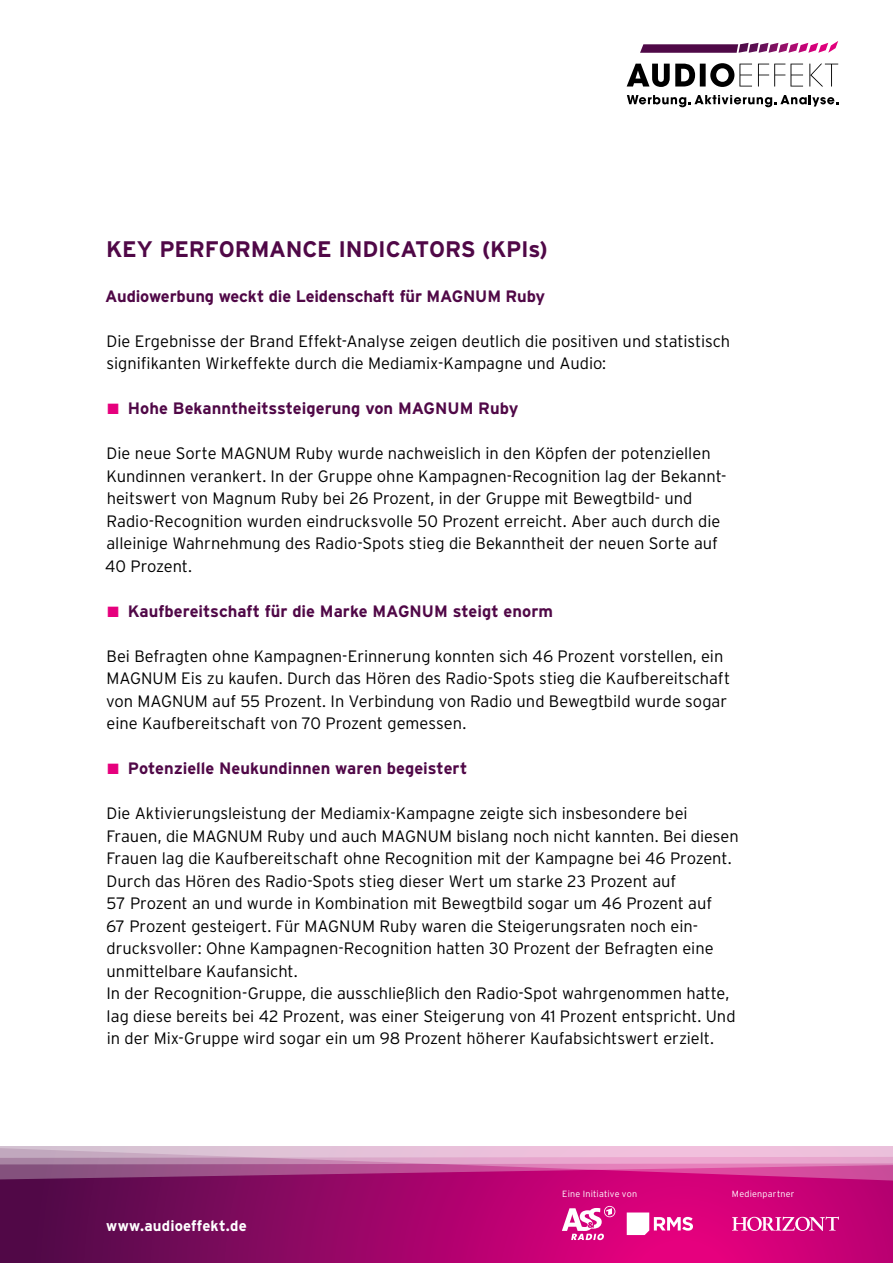
<style>
.page{position:relative;width:893px;height:1263px;background:#fff}
.page>*{position:absolute;margin:0;border:0;box-sizing:border-box;transform-origin:0 0}
.t1{font:700 22.5px "Interstate";letter-spacing:-.01em;color:#500847}
.t2{font:300 16.5px/22.5px "Interstate";color:#000}
.t3{font:700 16.5px "Interstate";letter-spacing:-.005em;color:#500847}
.t4{font:700 15px "Interstate";letter-spacing:.01em;color:#fff}
.t5{font:300 9px "Interstate";letter-spacing:.025em;color:#fff}
.s1{color:#e6007d}
</style>
<div class="page">
<svg style="left:640px;top:41px;width:198px;height:12px"></svg>
<svg style="left:627px;top:63px;width:211px;height:24px"></svg>
<svg style="left:627px;top:95px;width:211px;height:12px"></svg>
<svg style="left:0;top:1188px;width:893px;height:75px;background:#a00467"></svg>
<svg style="left:0;top:1164px;width:893px;height:24px;background:#ad297d"></svg>
<svg style="left:0;top:1146px;width:893px;height:18px;background:#ddb0cd"></svg>
<svg style="left:732px;top:1216px;width:107px;height:15px;background:#df54a4"></svg>
<svg style="left:627px;top:1212px;width:66px;height:23px"></svg>
<svg style="left:562px;top:1206px;width:53px;height:34px"></svg>
<h1 class="t1" style="left:106px;top:236px;width:443px">KEY PERFORMANCE INDICATORS (KPIs)</h1>
<p class="t3" style="left:105px;top:286px;width:441px">Audiowerbung weckt die Leidenschaft für MAGNUM Ruby</p>
<p class="t2" style="left:107px;top:329px;width:625px">Die Ergebnisse der Brand Effekt-Analyse zeigen deutlich die positiven und statistisch signifikanten Wirkeffekte durch die Mediamix-Kampagne und Audio:</p>
<p class="t3" style="left:107px;top:399px;width:412px"><span class="s1">■</span> Hohe Bekanntheitssteigerung von MAGNUM Ruby</p>
<p class="t2" style="left:105px;top:442px;width:623px">Die neue Sorte MAGNUM Ruby wurde nachweislich in den Köpfen der potenziellen Kundinnen verankert. In der Gruppe ohne Kampagnen-Recognition lag der Bekannt&shy;heitswert von Magnum Ruby bei 26 Prozent, in der Gruppe mit Bewegtbild- und Radio-Recognition wurden eindrucksvolle 50 Prozent erreicht. Aber auch durch die alleinige Wahrnehmung des Radio-Spots stieg die Bekanntheit der neuen Sorte auf 40 Prozent.</p>
<p class="t3" style="left:107px;top:601px;width:447px"><span class="s1">■</span> Kaufbereitschaft für die Marke MAGNUM steigt enorm</p>
<p class="t2" style="left:106px;top:644px;width:625px">Bei Befragten ohne Kampagnen-Erinnerung konnten sich 46 Prozent vorstellen, ein MAGNUM Eis zu kaufen. Durch das Hören des Radio-Spots stieg die Kaufbereitschaft von MAGNUM auf 55 Prozent. In Verbindung von Radio und Bewegtbild wurde sogar eine Kaufbereitschaft von 70 Prozent gemessen.</p>
<p class="t3" style="left:107px;top:759px;width:361px"><span class="s1">■</span> Potenzielle Neukundinnen waren begeistert</p>
<p class="t2" style="left:106px;top:802px;width:634px">Die Aktivierungsleistung der Mediamix-Kampagne zeigte sich insbesondere bei Frauen, die MAGNUM Ruby und auch MAGNUM bislang noch nicht kannten. Bei diesen Frauen lag die Kaufbereitschaft ohne Recognition mit der Kampagne bei 46 Prozent.<br>Durch das Hören des Radio-Spots stieg dieser Wert um starke 23 Prozent auf<br>57 Prozent an und wurde in Kombination mit Bewegtbild sogar um 46 Prozent auf<br>67 Prozent gesteigert. Für MAGNUM Ruby waren die Steigerungsraten noch ein&shy;drucksvoller: Ohne Kampagnen-Recognition hatten 30 Prozent der Befragten eine unmittelbare Kaufansicht.<br>In der Recognition-Gruppe, die ausschließlich den Radio-Spot wahrgenommen hatte, lag diese bereits bei 42 Prozent, was einer Steigerung von 41 Prozent entspricht. Und in der Mix-Gruppe wird sogar ein um 98 Prozent höherer Kaufabsichtswert erzielt.</p>
<p class="t4" style="left:106px;top:1217px;width:142px">www.audioeffekt.de</p>
<p class="t5" style="left:562px;top:1189px;width:76px">Eine Initiative von</p>
<p class="t5" style="left:732px;top:1189px;width:64px">Medienpartner</p>
</div>
